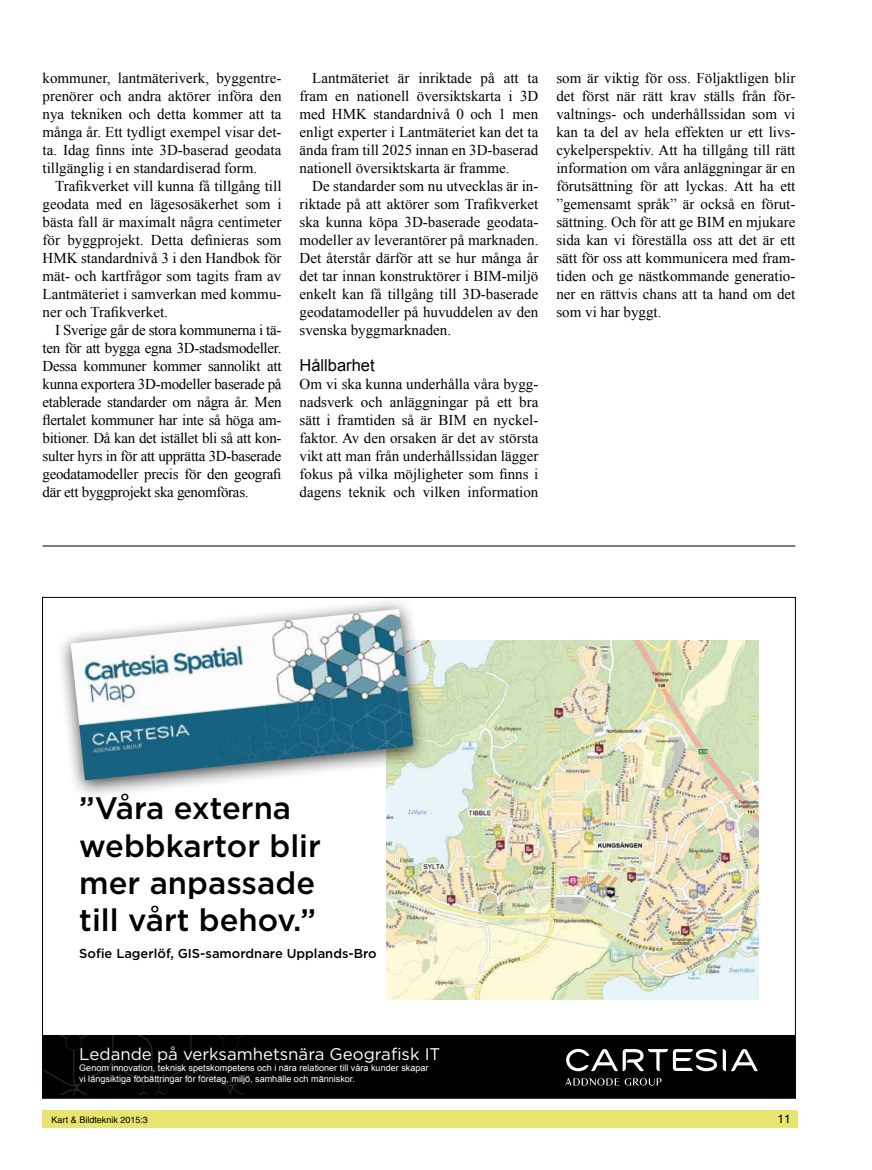
<style>
.page{position:relative;width:872px;height:1170px;background:#fff}
.page>*{position:absolute;margin:0;border:0;box-sizing:border-box;transform-origin:0 0}
.t1{font:500 31.05px/37.3px "Gotham";color:#000}
.t2{font:16.8px "Gotham";color:#fff}
.t3{font:16.5px "Arial";color:#000}
.t4{font:15px/18px "Times New Roman";color:#000;text-align:justify}
.t5{font:500 12.9px "Gotham";color:#000}
.t6{font:12px "Helvetica";color:#000}
.t7{font:9px/10.9px "Arial";color:#fff}
.t8{font:9px "Helvetica";color:#000}
</style>
<div class="page">
<div style="left:43px;top:1110px;width:754px;height:17px;background:#e7e46f"></div>
<img style="left:386px;top:640px;width:372px;height:359px">
<div style="left:43px;top:1033px;width:752px;height:64px;background:#fafafa"></div>
<div style="left:43px;top:1035px;width:752px;height:62px;background:#030000"></div>
<svg style="left:44px;top:1035px;width:714px;height:59px"></svg>
<svg style="left:565px;top:1078px;width:96px;height:7px"></svg>
<svg style="left:566px;top:1048px;width:191px;height:23px"></svg>
<div style="left:56px;top:597px;width:373px;height:202px;background:#000;opacity:.75"></div>
<img style="left:71px;top:609px;width:342px;height:171px">
<hr style="left:43px;top:545px;width:752px;height:1px;background:#000">
<p class="t4" style="left:43px;top:68px;width:240px">kommuner, lantmäteriverk, byggentre&shy;prenörer och andra aktörer införa den nya tekniken och detta kommer att ta många år. Ett tydligt exempel visar det&shy;ta. Idag finns inte 3D-baserad geodata tillgänglig i en standardiserad form.</p>
<p class="t4" style="left:43px;top:176px;width:240px;text-indent:13px">Trafikverket vill kunna få tillgång till geodata med en lägesosäkerhet som i bästa fall är maximalt några centimeter för byggprojekt. Detta definieras som HMK standardnivå 3 i den Handbok för mät- och kartfrågor som tagits fram av Lantmäteriet i samverkan med kommu&shy;ner och Trafikverket.</p>
<p class="t4" style="left:43px;top:320px;width:240px;text-indent:13px">I Sverige går de stora kommunerna i tä&shy;ten för att bygga egna 3D-stadsmodeller.<br>Dessa kommuner kommer sannolikt att kunna exportera 3D-modeller baserade på etablerade standarder om några år. Men flertalet kommuner har inte så höga am&shy;bitioner. Då kan det istället bli så att kon&shy;sulter hyrs in för att upprätta 3D-baserade geodatamodeller precis för den geografi där ett byggprojekt ska genomföras.</p>
<p class="t4" style="left:299px;top:68px;width:240px;text-indent:13px">Lantmäteriet är inriktade på att ta fram en nationell översiktskarta i 3D med HMK standardnivå 0 och 1 men enligt experter i Lantmäteriet kan det ta ända fram till 2025 innan en 3D-baserad nationell översiktskarta är framme.</p>
<p class="t4" style="left:299px;top:176px;width:240px;text-indent:13px">De standarder som nu utvecklas är in&shy;riktade på att aktörer som Trafikverket ska kunna köpa 3D-baserade geodata&shy;modeller av leverantörer på marknaden.<br>Det återstår därför att se hur många år det tar innan konstruktörer i BIM-miljö enkelt kan få tillgång till 3D-baserade geodatamodeller på huvuddelen av den svenska byggmarknaden.</p>
<p class="t3" style="left:299px;top:354px;width:77px">Hållbarhet</p>
<p class="t4" style="left:299px;top:374px;width:240px">Om vi ska kunna underhålla våra bygg&shy;nadsverk och anläggningar på ett bra sätt i framtiden så är BIM en nyckel&shy;faktor. Av den orsaken är det av största vikt att man från underhållssidan lägger fokus på vilka möjligheter som finns i dagens teknik och vilken information</p>
<p class="t4" style="left:556px;top:68px;width:240px">som är viktig för oss. Följaktligen blir det först när rätt krav ställs från för&shy;valtnings- och underhållssidan som vi kan ta del av hela effekten ur ett livs&shy;cykelperspektiv. Att ha tillgång till rätt information om våra anläggningar är en förutsättning för att lyckas. Att ha ett ”gemensamt språk” är också en förut&shy;sättning. Och för att ge BIM en mjukare sida kan vi föreställa oss att det är ett sätt för oss att kommunicera med fram&shy;tiden och ge nästkommande generatio&shy;ner en rättvis chans att ta hand om det som vi har byggt.</p>
<h1 class="t1" style="left:79px;top:789px;width:243px">”Våra externa webbkartor blir mer anpassade till vårt behov.”</h1>
<p class="t5" style="left:79px;top:945px;width:299px">Sofie Lagerlöf, GIS-samordnare Upplands-Bro</p>
<p class="t2" style="left:79px;top:1043px;width:362px">Ledande på verksamhetsnära Geografisk IT</p>
<p class="t7" style="left:79px;top:1062px;width:351px">Genom innovation, teknisk spetskompetens och i nära relationer till våra kunder skapar vi långsiktiga förbättringar för företag, miljö, samhälle och människor.</p>
<p class="t8" style="left:52px;top:1114px;width:98px">Kart &amp; Bildteknik 2015:3</p>
<p class="t6" style="left:777px;top:1112px;width:15px">11</p>
</div>
